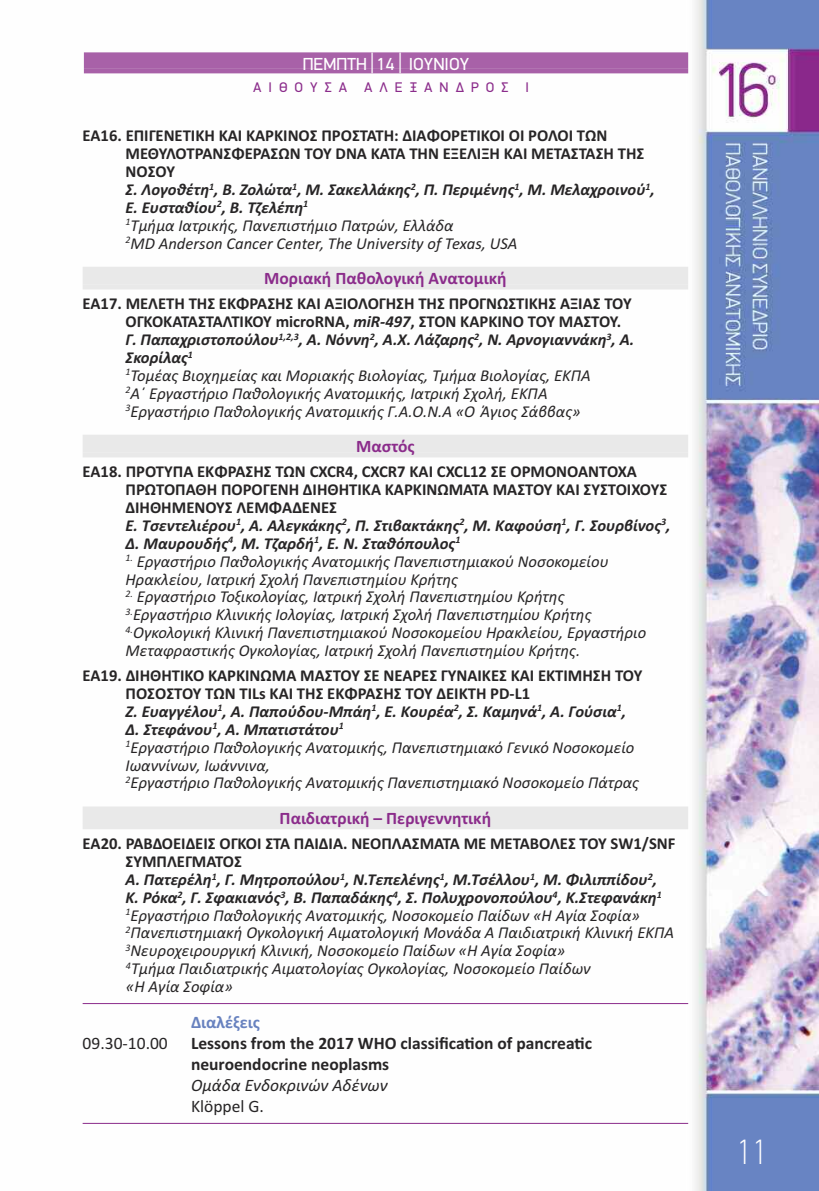
<style>
.page{position:relative;width:819px;height:1191px;background:#fff}
.page>*{position:absolute;margin:0;border:0;box-sizing:border-box;transform-origin:0 0}
.t1{font:100 35px "PF Din Text";color:#fff}
.t2{font:700 17.5px/21px "Calibri";color:#272526}
.t3{font:700 17.5px "Calibri";color:#8b2c8b}
.t4{font:italic 17.5px "Calibri";color:#272526}
.t5{font:17.5px "Calibri";color:#272526}
.t6{font:17.5px "PF Din Display";color:#fff}
.t7{font:700 17.5px "Calibri";color:#6882bf}
.t8{font:italic 16.62px/17.8px "Calibri";color:#272526}
.t9{font:700 16.62px/17.8px "Calibri";color:#272526}
.t10{font:14px "PF Din Display";letter-spacing:.5em;color:#8b2c8b}
.s1{font-size:21px}
.s2{font-style:italic}
.s3{font-weight:400;font-style:italic}
.s4{font-weight:700;font-style:normal}
.s5{font-weight:700}
</style>
<div class="page">
<img style="left:82px;top:0;width:737px;height:1191px">
<div style="left:83px;top:267px;width:605px;height:17px;background:#e9e9e9"></div>
<div style="left:83px;top:284px;width:605px;height:5px;background:#e9e9e9"></div>
<div style="left:83px;top:435px;width:605px;height:17px;background:#e9e9e9"></div>
<div style="left:83px;top:452px;width:605px;height:5px;background:#e9e9e9"></div>
<div style="left:83px;top:806px;width:605px;height:18px;background:#e9e9e9"></div>
<div style="left:83px;top:824px;width:605px;height:5px;background:#e9e9e9"></div>
<hr style="left:83px;top:1003px;width:605px;height:1px;background:#8b2c8b">
<hr style="left:83px;top:1123px;width:605px;height:1px;background:#8b2c8b">
<div style="left:84px;top:52px;width:604px;height:16px;background:#a861a8"></div>
<div style="left:84px;top:68px;width:604px;height:5px;background:#a861a8"></div>
<p class="t6" style="left:303px;top:53px;width:168px">ΠΕΜΠΤΗ <span class="s1">|</span> 14 <span class="s1">|</span> ΙΟΥΝΙΟΥ</p>
<p class="t10" style="left:253px;top:79px;width:277px">ΑΙΘΟΥΣΑ ΑΛΕΞΑΝΔΡΟΣ I</p>
<p class="t9" style="left:125px;top:127px;width:530px;text-indent:-43px">EA16. ΕΠΙΓΕΝΕΤΙΚΗ ΚΑΙ ΚΑΡΚΙΝΟΣ ΠΡΟΣΤΑΤΗ: ΔΙΑΦΟΡΕΤΙΚΟΙ ΟΙ ΡΟΛΟΙ ΤΩΝ ΜΕΘΥΛΟΤΡΑΝΣΦΕΡΑΣΩΝ ΤΟΥ DNA ΚΑΤΑ ΤΗΝ ΕΞΕΛΙΞΗ ΚΑΙ ΜΕΤΑΣΤΑΣΗ ΤΗΣ ΝΟΣΟΥ<br><span class="s2">Σ. Λογοθέτη</span><sup>1</sup><span class="s2">, Β. Ζολώτα</span><sup>1</sup><span class="s2">, Μ. Σακελλάκης</span><sup>2</sup><span class="s2">, Π. Περιμένης</span><sup>1</sup><span class="s2">, Μ. Μελαχροινού</span><sup>1</sup><span class="s2">, Ε. Ευσταθίου</span><sup>2</sup><span class="s2">, Β. Τζελέπη</span><sup>1<br></sup><sup>1</sup><span class="s3">Τμήμα Ιατρικής, Πανεπιστήμιο Πατρών, Ελλάδα<br></span><sup>2</sup><span class="s3">MD Anderson Cancer Center, The University of Texas, USA</span></p>
<p class="t3" style="left:264px;top:268px;width:244px">Μοριακή Παθολογική Ανατομική</p>
<p class="t8" style="left:125px;top:295px;width:510px;text-indent:-43px"><span class="s4">EA17. ΜΕΛΕΤΗ ΤΗΣ ΕΚΦΡΑΣΗΣ ΚΑΙ ΑΞΙΟΛΟΓΗΣΗ ΤΗΣ ΠΡΟΓΝΩΣΤΙΚΗΣ ΑΞΙΑΣ ΤΟΥ ΟΓΚΟΚΑΤΑΣΤΑΛΤΙΚΟΥ microRΝΑ,</span> <span class="s5">miR-497</span><span class="s4">, ΣΤΟΝ ΚΑΡΚΙΝΟ ΤΟΥ ΜΑΣΤΟΥ.<br></span><span class="s5">Γ. Παπαχριστοπούλου</span><sup>1,2,3</sup><span class="s5">, Α. Νόννη</span><sup>2</sup><span class="s5">, Α.Χ. Λάζαρης</span><sup>2</sup><span class="s5">, Ν. Αρνογιαννάκη</span><sup>3</sup><span class="s5">, Α.<br>Σκορίλας</span><sup>1<br></sup><sup>1</sup>Τομέας Βιοχημείας και Μοριακής Βιολογίας, Τμήμα Βιολογίας, ΕΚΠΑ<br><sup>2</sup>Α΄ Εργαστήριο Παθολογικής Ανατομικής, Ιατρική Σχολή, ΕΚΠΑ <sup>3</sup>Εργαστήριο Παθολογικής Ανατομικής Γ.Α.Ο.Ν.Α «Ο Άγιος Σάββας»</p>
<p class="t3" style="left:356px;top:436px;width:60px">Μαστός</p>
<p class="t9" style="left:125px;top:463px;width:546px;text-indent:-43px">EA18. ΠΡΟΤΥΠΑ ΕΚΦΡΑΣΗΣ ΤΩΝ CXCR4, CXCR7 ΚΑΙ CXCL12 ΣΕ ΟΡΜΟΝΟΑΝΤΟΧΑ ΠΡΩΤΟΠΑΘΗ ΠΟΡΟΓΕΝΗ ΔΙΗΘΗΤΙΚΑ ΚΑΡΚΙΝΩΜΑΤΑ ΜΑΣΤΟΥ ΚΑΙ ΣΥΣΤΟΙΧΟΥΣ ΔΙΗΘΗΜΕΝΟΥΣ ΛΕΜΦΑΔΕΝΕΣ<br><span class="s2">Ε. Τσεντελιέρου</span><sup>1</sup><span class="s2">, Α. Αλεγκάκης</span><sup>2</sup><span class="s2">, Π. Στιβακτάκης</span><sup>2</sup><span class="s2">, Μ. Καφούση</span><sup>1</sup><span class="s2">, Γ. Σουρβίνος</span><sup>3</sup><span class="s2">, Δ. Μαυρουδής</span><sup>4</sup><span class="s2">, Μ. Τζαρδή</span><sup>1</sup><span class="s2">, Ε. Ν. Σταθόπουλος</span><sup>1</sup></p>
<p class="t8" style="left:125px;top:552px;width:484px"><sup>1.</sup> Εργαστήριο Παθολογικής Ανατομικής Πανεπιστημιακού Νοσοκομείου<br>Ηρακλείου, Ιατρική Σχολή Πανεπιστημίου Κρήτης</p>
<p class="t8" style="left:125px;top:587px;width:522px"><sup>2.</sup> Εργαστήριο Τοξικολογίας, Ιατρική Σχολή Πανεπιστημίου Κρήτης <sup>3.</sup>Εργαστήριο Κλινικής Ιολογίας, Ιατρική Σχολή Πανεπιστημίου Κρήτης <sup>4.</sup>Ογκολογική Κλινική Πανεπιστημιακού Νοσοκομείου Ηρακλείου, Εργαστήριο Μεταφραστικής Ογκολογίας, Ιατρική Σχολή Πανεπιστημίου Κρήτης.</p>
<p class="t8" style="left:125px;top:666px;width:518px;text-indent:-43px"><span class="s4">EA19. ΔΙΗΘΗΤΙΚΟ ΚΑΡΚΙΝΩΜΑ ΜΑΣΤΟΥ ΣΕ ΝΕΑΡΕΣ ΓΥΝΑΙΚΕΣ ΚΑΙ ΕΚΤΙΜΗΣΗ ΤΟΥ ΠΟΣΟΣΤΟΥ ΤΩΝ TILs KAI ΤΗΣ ΕΚΦΡΑΣΗΣ ΤΟΥ ΔΕΙΚΤΗ PD-L1<br></span><span class="s5">Ζ. Ευαγγέλου</span><sup>1</sup><span class="s5">, Α. Παπούδου-Μπάη</span><sup>1</sup><span class="s5">, E. Kουρέα</span><sup>2</sup><span class="s5">, Σ. Καμηνά</span><sup>1</sup><span class="s5">, Α. Γούσια</span><sup>1</sup><span class="s5">, Δ. Στεφάνου</span><sup>1</sup><span class="s5">, Α. Μπατιστάτου</span><sup>1<br></sup><sup>1</sup>Εργαστήριο Παθολογικής Ανατομικής, Πανεπιστημιακό Γενικό Νοσοκομείο Ιωαννίνων, Ιωάννινα,<br><sup>2</sup>Εργαστήριο Παθολογικής Ανατομικής Πανεπιστημιακό Νοσοκομείο Πάτρας</p>
<p class="t3" style="left:279px;top:807px;width:213px">Παιδιατρική – Περιγεννητική</p>
<p class="t8" style="left:125px;top:834px;width:551px;text-indent:-43px"><span class="s4">ΕΑ20. ΡΑΒΔΟΕΙΔΕΙΣ ΟΓΚΟΙ ΣΤΑ ΠΑΙΔΙΑ. ΝΕΟΠΛΑΣΜΑΤΑ ΜΕ ΜΕΤΑΒΟΛΕΣ ΤΟΥ SW1/SNF ΣΥΜΠΛΕΓΜΑΤΟΣ<br></span><span class="s5">Α. Πατερέλη</span><sup>1</sup><span class="s5">, Γ. Μητροπούλου</span><sup>1</sup><span class="s5">, Ν.Τεπελένης</span><sup>1</sup><span class="s5">, Μ.Τσέλλου</span><sup>1</sup><span class="s5">, Μ. Φιλιππίδου</span><sup>2</sup><span class="s5">,<br>Κ. Ρόκα</span><sup>2</sup><span class="s5">, Γ. Σφακιανός</span><sup>3</sup><span class="s5">, Β. Παπαδάκης</span><sup>4</sup><span class="s5">, Σ. Πολυχρονοπούλου</span><sup>4</sup><span class="s5">, Κ.Στεφανάκη</span><sup>1<br></sup><sup>1</sup>Εργαστήριο Παθολογικής Ανατομικής, Νοσοκομείο Παίδων «Η Αγία Σοφία» <sup>2</sup>Πανεπιστημιακή Ογκολογική Αιματολογική Μονάδα Α Παιδιατρική Κλινική ΕΚΠΑ <sup>3</sup>Νευροχειρουργική Κλινική, Νοσοκομείο Παίδων «Η Αγία Σοφία»<br><sup>4</sup>Τμήμα Παιδιατρικής Αιματολογίας Ογκολογίας, Νοσοκομείο Παίδων<br>«Η Αγία Σοφία»</p>
<p class="t7" style="left:191px;top:1011px;width:70px">Διαλέξεις</p>
<p class="t5" style="left:83px;top:1032px;width:87px">09.30-10.00</p>
<p class="t2" style="left:191px;top:1032px;width:402px">Lessons from the 2017 WHO classification of pancreatic neuroendocrine neoplasms</p>
<p class="t4" style="left:191px;top:1074px;width:198px">Ομάδα Ενδοκρινών Αδένων</p>
<p class="t5" style="left:191px;top:1095px;width:74px">Klöppel G.</p>
<h1 class="t1" style="left:736px;top:1131px;width:33px">11</h1>
</div>
